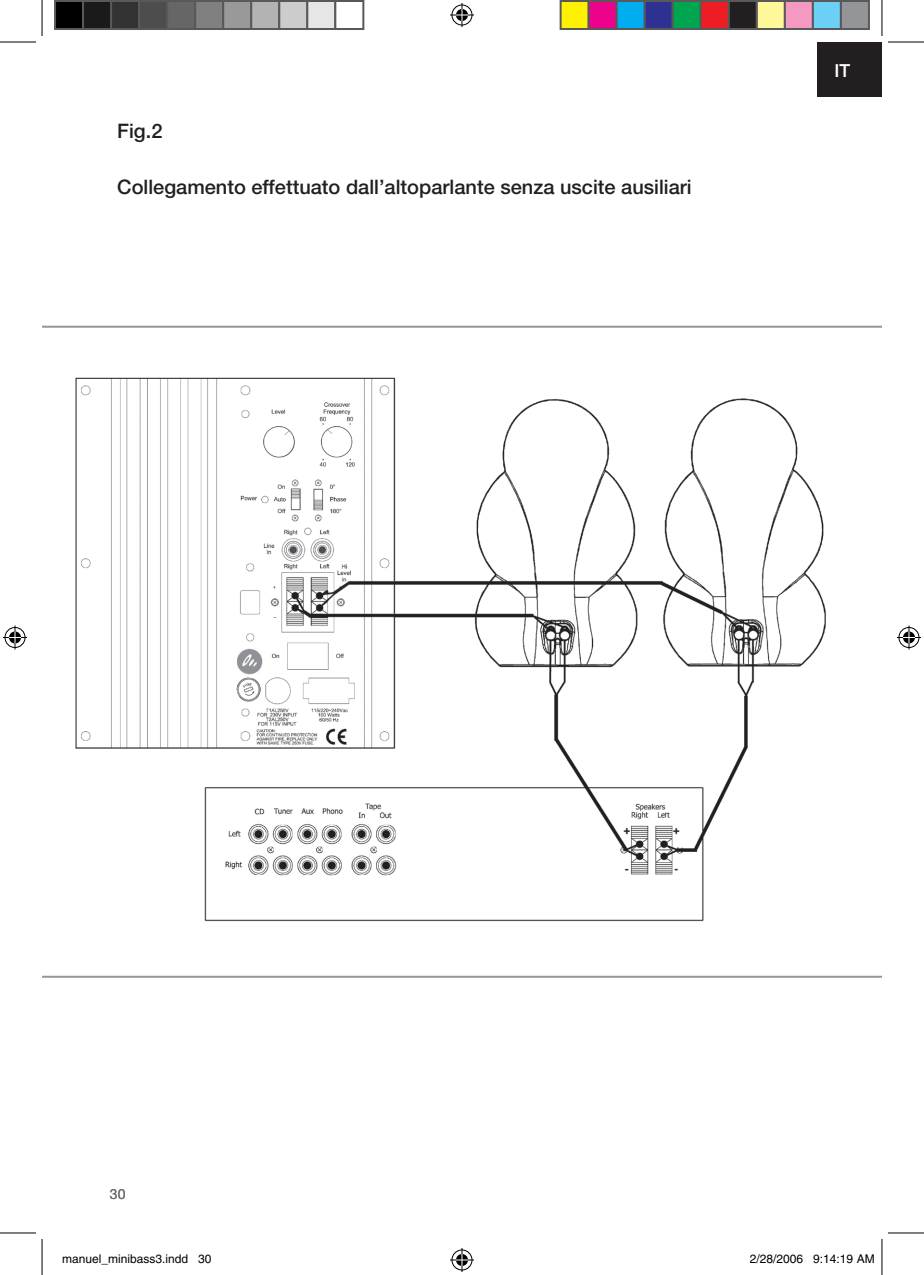
<style>
.page{position:relative;width:924px;height:1275px;background:#fff}
.page>*{position:absolute;margin:0;border:0;box-sizing:border-box;transform-origin:0 0}
.t1{font:500 20px "Helvetica Neue";color:#231f20}
.t2{font:500 18px "Helvetica Neue";color:#fff}
.t3{font:14px "Helvetica Neue";color:#6c6d70}
.t4{font:12px "Helvetica";color:#000}
</style>
<div class="page">
<div style="left:817px;top:42px;width:64px;height:55px;background:#231f20"></div>
<img style="left:72px;top:325px;width:786px;height:597px">
<hr style="left:42px;top:326px;width:839px;height:2px;background:#939598">
<hr style="left:42px;top:975px;width:839px;height:2px;background:#939598">
<hr style="left:0;top:42px;width:36px;height:1px;background:#000">
<hr style="left:887px;top:42px;width:36px;height:1px;background:#000">
<hr style="left:0;top:1232px;width:36px;height:1px;background:#000">
<hr style="left:887px;top:1232px;width:36px;height:1px;background:#000">
<hr style="left:42px;top:0;width:1px;height:36px;background:#000">
<hr style="left:42px;top:1239px;width:1px;height:36px;background:#000">
<hr style="left:881px;top:0;width:1px;height:36px;background:#000">
<hr style="left:881px;top:1239px;width:1px;height:36px;background:#000">
<svg style="left:450px;top:3px;width:24px;height:24px"></svg>
<svg style="left:450px;top:1248px;width:24px;height:24px"></svg>
<svg style="left:3px;top:625px;width:24px;height:24px"></svg>
<svg style="left:897px;top:625px;width:23px;height:24px"></svg>
<div style="left:55px;top:1px;width:28px;height:28px;background:#000"></div>
<div style="left:54px;top:0;width:30px;height:30px;border:2px solid #595959"></div>
<div style="left:83px;top:1px;width:28px;height:28px;background:#1a1a1a"></div>
<div style="left:82px;top:0;width:30px;height:30px;border:2px solid #595959"></div>
<div style="left:111px;top:1px;width:28px;height:28px;background:#333"></div>
<div style="left:110px;top:0;width:30px;height:30px;border:2px solid #595959"></div>
<div style="left:139px;top:1px;width:28px;height:28px;background:#4d4d4d"></div>
<div style="left:138px;top:0;width:30px;height:30px;border:2px solid #595959"></div>
<div style="left:167px;top:1px;width:28px;height:28px;background:#666"></div>
<div style="left:166px;top:0;width:30px;height:30px;border:2px solid #595959"></div>
<div style="left:195px;top:1px;width:28px;height:28px;background:#808080"></div>
<div style="left:194px;top:0;width:30px;height:30px;border:2px solid #595959"></div>
<div style="left:223px;top:1px;width:28px;height:28px;background:#999"></div>
<div style="left:222px;top:0;width:30px;height:30px;border:2px solid #595959"></div>
<div style="left:251px;top:1px;width:28px;height:28px;background:#b3b3b3"></div>
<div style="left:250px;top:0;width:30px;height:30px;border:2px solid #595959"></div>
<div style="left:279px;top:1px;width:28px;height:28px;background:#ccc"></div>
<div style="left:278px;top:0;width:30px;height:30px;border:2px solid #595959"></div>
<div style="left:307px;top:1px;width:28px;height:28px;background:#e6e6e6"></div>
<div style="left:306px;top:0;width:30px;height:30px;border:2px solid #595959"></div>
<div style="left:334px;top:0;width:30px;height:30px;border:2px solid #595959"></div>
<div style="left:560px;top:1px;width:28px;height:28px;background:#fff101"></div>
<div style="left:559px;top:0;width:30px;height:30px;border:2px solid #595959"></div>
<div style="left:588px;top:1px;width:28px;height:28px;background:#ed028c"></div>
<div style="left:587px;top:0;width:30px;height:30px;border:2px solid #595959"></div>
<div style="left:616px;top:1px;width:28px;height:28px;background:#00aeef"></div>
<div style="left:615px;top:0;width:30px;height:30px;border:2px solid #595959"></div>
<div style="left:644px;top:1px;width:28px;height:28px;background:#2e3092"></div>
<div style="left:643px;top:0;width:30px;height:30px;border:2px solid #595959"></div>
<div style="left:672px;top:1px;width:28px;height:28px;background:#00a54f"></div>
<div style="left:671px;top:0;width:30px;height:30px;border:2px solid #595959"></div>
<div style="left:700px;top:1px;width:28px;height:28px;background:#ee1d23"></div>
<div style="left:699px;top:0;width:30px;height:30px;border:2px solid #595959"></div>
<div style="left:728px;top:1px;width:28px;height:28px;background:#231f20"></div>
<div style="left:727px;top:0;width:30px;height:30px;border:2px solid #595959"></div>
<div style="left:756px;top:1px;width:28px;height:28px;background:#fff79a"></div>
<div style="left:755px;top:0;width:30px;height:30px;border:2px solid #595959"></div>
<div style="left:784px;top:1px;width:28px;height:28px;background:#f499c2"></div>
<div style="left:783px;top:0;width:30px;height:30px;border:2px solid #595959"></div>
<div style="left:812px;top:1px;width:28px;height:28px;background:#6bcff6"></div>
<div style="left:811px;top:0;width:30px;height:30px;border:2px solid #595959"></div>
<div style="left:840px;top:1px;width:28px;height:28px;background:#939598"></div>
<div style="left:839px;top:0;width:30px;height:30px;border:2px solid #595959"></div>
<div style="left:205px;top:1254px;width:6px;height:9px;border:1px solid #fff;border-radius:50%"></div>
<p class="t1" style="left:117px;top:119px;width:47px">Fig.2</p>
<p class="t1" style="left:117px;top:175px;width:575px">Collegamento effettuato dall’altoparlante senza uscite ausiliari</p>
<p class="t2" style="left:834px;top:59px;width:27px">UK</p>
<p class="t2" style="left:834px;top:59px;width:17px">IT</p>
<p class="t3" style="left:110px;top:1186px;width:17px">30</p>
<p class="t4" style="left:62px;top:1251px;width:151px">manuel_minibass3.indd 30</p>
<p class="t4" style="left:749px;top:1251px;width:126px">2/28/2006 9:14:19 AM</p>
</div>
